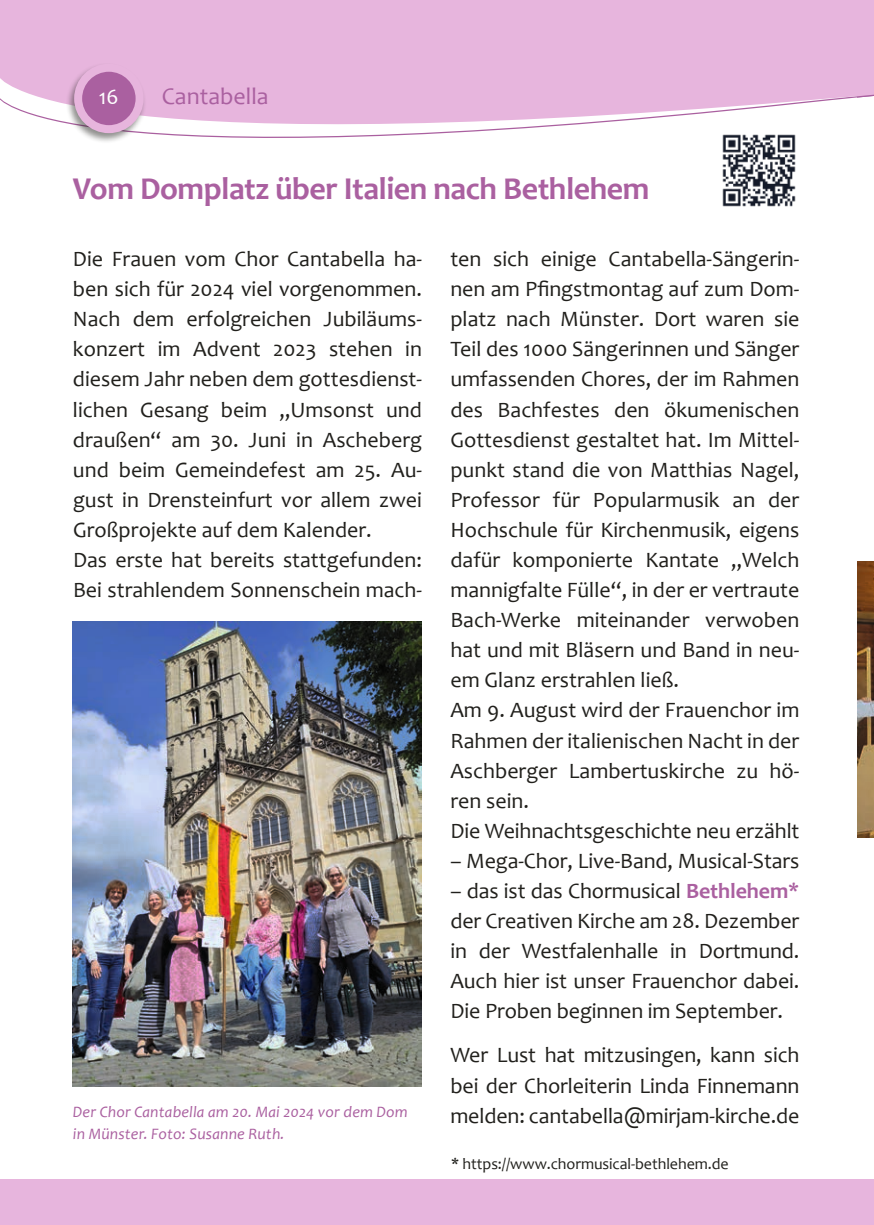
<style>
.page{position:relative;width:874px;height:1225px;background:#fff}
.page>*{position:absolute;margin:0;border:0;box-sizing:border-box;transform-origin:0 0}
.Überschrift_1{font:700 32px "Candara";letter-spacing:-.015em;color:#aa60a0}
.Rubrik{font:24px "Candara";color:#aa60a0}
.Standardtext{font:22px/30px "Candara";color:#21201c;text-align:justify}
.Seitenzahl{font:22px "Candara";color:#fff}
.Bildunterschrift_und_Autor{font:italic 16px "Candara";letter-spacing:.01em;color:#aa60a0}
.Standardtext-2{font:16px "Candara";letter-spacing:-.005em;color:#21201c}
.s1{font-weight:700;color:#aa60a0}
</style>
<div class="page">
<div style="left:856px;top:1179px;width:17px;height:46px;background:#e7b5dd"></div>
<div style="left:856px;top:0;width:17px;height:98px;background:#e7b5dd"></div>
<svg style="left:0;top:0;width:856px;height:138px;background:#eabfe1"></svg>
<div style="left:0;top:1179px;width:856px;height:46px;background:#e7b5dd"></div>
<div style="left:66px;top:63px;width:80px;height:81px;background:#21201c;opacity:.5"></div>
<div style="left:78px;top:68px;width:61px;height:61px;background:#aa60a0;border-radius:50%"></div>
<div style="left:74px;top:64px;width:69px;height:69px;border:8px solid #e7b5dd;border-radius:50%"></div>
<img style="left:73px;top:621px;width:348px;height:465px">
<img style="left:857px;top:562px;width:16px;height:276px">
<img style="left:718px;top:130px;width:81px;height:77px">
<p class="Seitenzahl" style="left:99px;top:83px;width:21px">16</p>
<p class="Rubrik" style="left:162px;top:81px;width:108px">Cantabella</p>
<p class="Überschrift_1" style="left:73px;top:168px;width:577px">Vom Domplatz über Italien nach Bethlehem</p>
<p class="Standardtext" style="left:73px;top:244px;width:350px">Die Frauen vom Chor Cantabella ha&shy;ben sich für 2024 viel vorgenommen.<br>Nach dem erfolgreichen Jubiläums&shy;konzert im Advent 2023 stehen in diesem Jahr neben dem gottesdienst&shy;lichen Gesang beim „Umsonst und draußen“ am 30. Juni in Ascheberg und beim Gemeindefest am 25. Au&shy;gust in Drensteinfurt vor allem zwei Großprojekte auf dem Kalender.</p>
<p class="Standardtext" style="left:73px;top:544px;width:350px">Das erste hat bereits stattgefunden:<br>Bei strahlendem Sonnenschein mach-</p>
<p class="Standardtext" style="left:450px;top:244px;width:350px">ten sich einige Cantabella-Sängerin&shy;nen am Pfingstmontag auf zum Dom&shy;platz nach Münster. Dort waren sie Teil des 1000 Sängerinnen und Sänger umfassenden Chores, der im Rahmen des Bachfestes den ökumenischen Gottesdienst gestaltet hat. Im Mittel&shy;punkt stand die von Matthias Nagel, Professor für Popularmusik an der Hochschule für Kirchenmusik, eigens dafür komponierte Kantate „Welch mannigfalte Fülle“, in der er vertraute Bach-Werke miteinander verwoben hat und mit Bläsern und Band in neu&shy;em Glanz erstrahlen ließ.</p>
<p class="Standardtext" style="left:450px;top:695px;width:350px">Am 9. August wird der Frauenchor im Rahmen der italienischen Nacht in der Aschberger Lambertuskirche zu hö&shy;ren sein.</p>
<p class="Standardtext" style="left:450px;top:815px;width:350px">Die Weihnachtsgeschichte neu erzählt</p>
<p class="Standardtext" style="left:450px;top:845px;width:350px">– Mega-Chor, Live-Band, Musical-Stars</p>
<p class="Standardtext" style="left:450px;top:875px;width:350px">– das ist das Chormusical <span class="s1">Bethlehem* </span>der Creativen Kirche am 28. Dezember in der Westfalenhalle in Dortmund.<br>Auch hier ist unser Frauenchor dabei.<br>Die Proben beginnen im September.</p>
<p class="Standardtext" style="left:450px;top:1040px;width:350px">Wer Lust hat mitzusingen, kann sich bei der Chorleiterin Linda Finnemann</p>
<p class="Bildunterschrift_und_Autor" style="left:73px;top:1102px;width:336px">Der Chor Cantabella am 20. Mai 2024 vor dem Dom</p>
<p class="Standardtext" style="left:450px;top:1100px;width:350px">melden: cantabella@mirjam-kirche.de</p>
<p class="Bildunterschrift_und_Autor" style="left:73px;top:1124px;width:213px">in Münster. Foto: Susanne Ruth.</p>
<p class="Standardtext-2" style="left:451px;top:1153px;width:279px">* https://www.chormusical-bethlehem.de</p>
</div>
